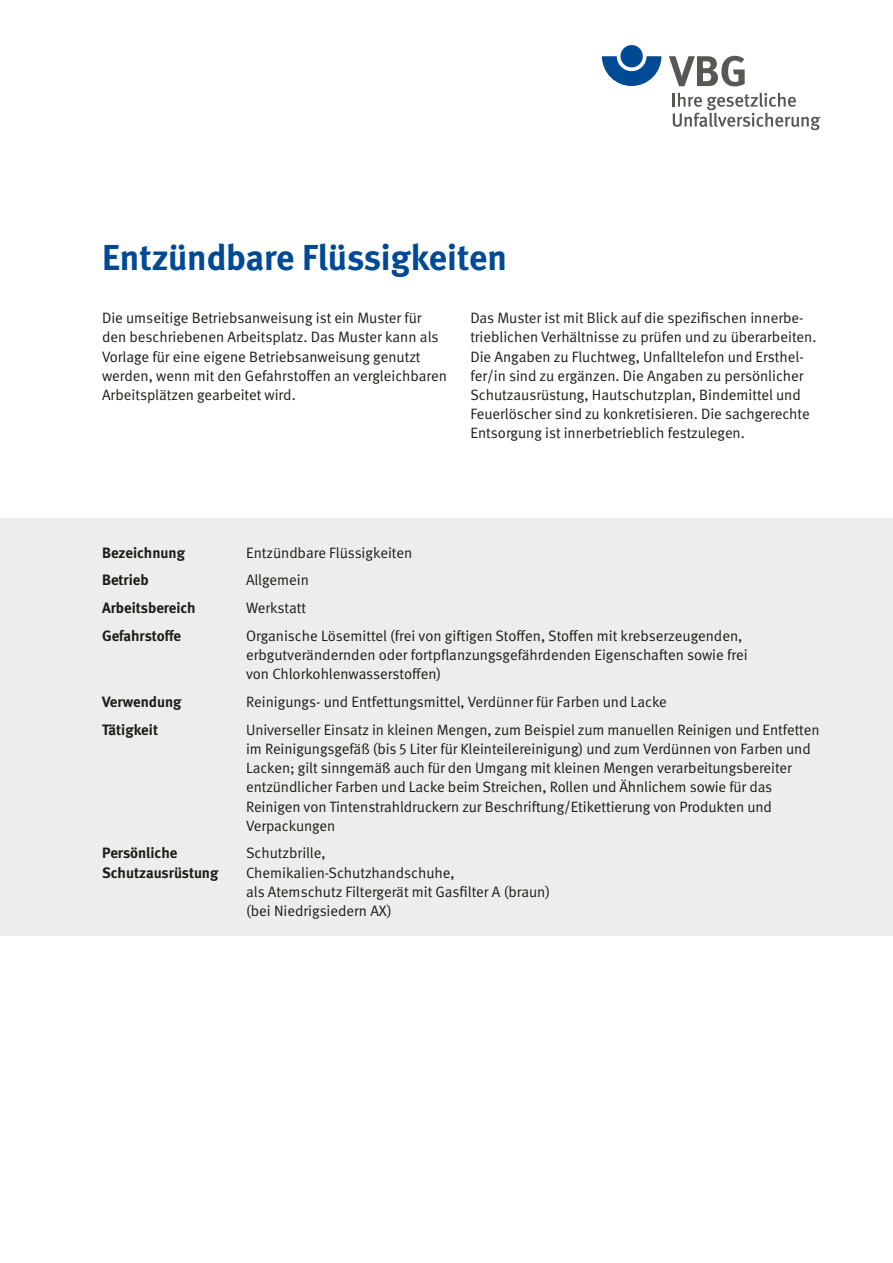
<style>
.page{position:relative;width:893px;height:1263px;background:#fff}
.page>*{position:absolute;margin:0;border:0;box-sizing:border-box;transform-origin:0 0}
.Inhalt_Headline{font:700 36px "DGUV Meta";color:#004994}
.t1{font:15px/19.2px "DGUV Meta";letter-spacing:-.005em;color:#1d1d1b}
.t2{font:700 15px/19.2px "DGUV Meta";color:#1d1d1b}
</style>
<div class="page">
<div style="left:0;top:519px;width:893px;height:417px;background:#ededed"></div>
<svg style="left:602px;top:56px;width:59px;height:30px"></svg>
<div style="left:620px;top:45px;width:23px;height:22px;background:#004994;border-radius:50%"></div>
<svg style="left:669px;top:56px;width:76px;height:30px"></svg>
<svg style="left:673px;top:93px;width:147px;height:37px"></svg>
<h1 class="Inhalt_Headline" style="left:102px;top:236px;width:406px">Entzündbare Flüssigkeiten</h1>
<p class="t1" style="left:102px;top:309px;width:346px">Die umseitige Betriebsanweisung ist ein Muster für den beschriebenen Arbeitsplatz. Das Muster kann als Vorlage für eine eigene Betriebsanweisung genutzt werden, wenn mit den Gefahrstoffen an vergleichbaren Arbeitsplätzen gearbeitet wird.</p>
<p class="t1" style="left:470px;top:309px;width:348px">Das Muster ist mit Blick auf die spezifischen innerbe&shy;trieblichen Verhältnisse zu prüfen und zu überarbeiten.<br>Die Angaben zu Fluchtweg, Unfalltelefon und Ersthel&shy;fer/in sind zu ergänzen. Die Angaben zu persönlicher Schutzausrüstung, Hautschutzplan, Bindemittel und Feuerlöscher sind zu konkretisieren. Die sachgerechte Entsorgung ist innerbetrieblich festzulegen.</p>
<p class="t2" style="left:102px;top:543px;width:84px">Bezeichnung</p>
<p class="t1" style="left:246px;top:543px;width:168px">Entzündbare Flüssigkeiten</p>
<p class="t2" style="left:102px;top:571px;width:48px">Betrieb</p>
<p class="t1" style="left:246px;top:571px;width:65px">Allgemein</p>
<p class="t2" style="left:102px;top:599px;width:95px">Arbeitsbereich</p>
<p class="t1" style="left:246px;top:599px;width:62px">Werkstatt</p>
<p class="t2" style="left:102px;top:626px;width:81px">Gefahrstoffe</p>
<p class="t1" style="left:246px;top:626px;width:503px">Organische Lösemittel (frei von giftigen Stoffen, Stoffen mit krebserzeugenden, erbgutverändernden oder fortpflanzungsgefährdenden Eigenschaften sowie frei von Chlorkohlenwasserstoffen)</p>
<p class="t2" style="left:102px;top:693px;width:81px">Verwendung</p>
<p class="t1" style="left:246px;top:692px;width:422px">Reinigungs- und Entfettungsmittel, Verdünner für Farben und Lacke</p>
<p class="t2" style="left:102px;top:720px;width:58px">Tätigkeit</p>
<p class="t1" style="left:246px;top:720px;width:575px">Universeller Einsatz in kleinen Mengen, zum Beispiel zum manuellen Reinigen und Entfetten im Reinigungsgefäß (bis 5 Liter für Kleinteilereinigung) und zum Verdünnen von Farben und Lacken; gilt sinngemäß auch für den Umgang mit kleinen Mengen verarbeitungsbereiter entzündlicher Farben und Lacke beim Streichen, Rollen und Ähnlichem sowie für das Reinigen von Tintenstrahldruckern zur Beschriftung/Etikettierung von Produkten und Verpackungen</p>
<p class="t2" style="left:102px;top:844px;width:118px">Persönliche<br>Schutzausrüstung</p>
<p class="t1" style="left:246px;top:844px;width:306px">Schutzbrille,<br>Chemikalien-Schutzhandschuhe,<br>als Atemschutz Filtergerät mit Gasfilter A (braun) (bei Niedrigsiedern AX)</p>
</div>
